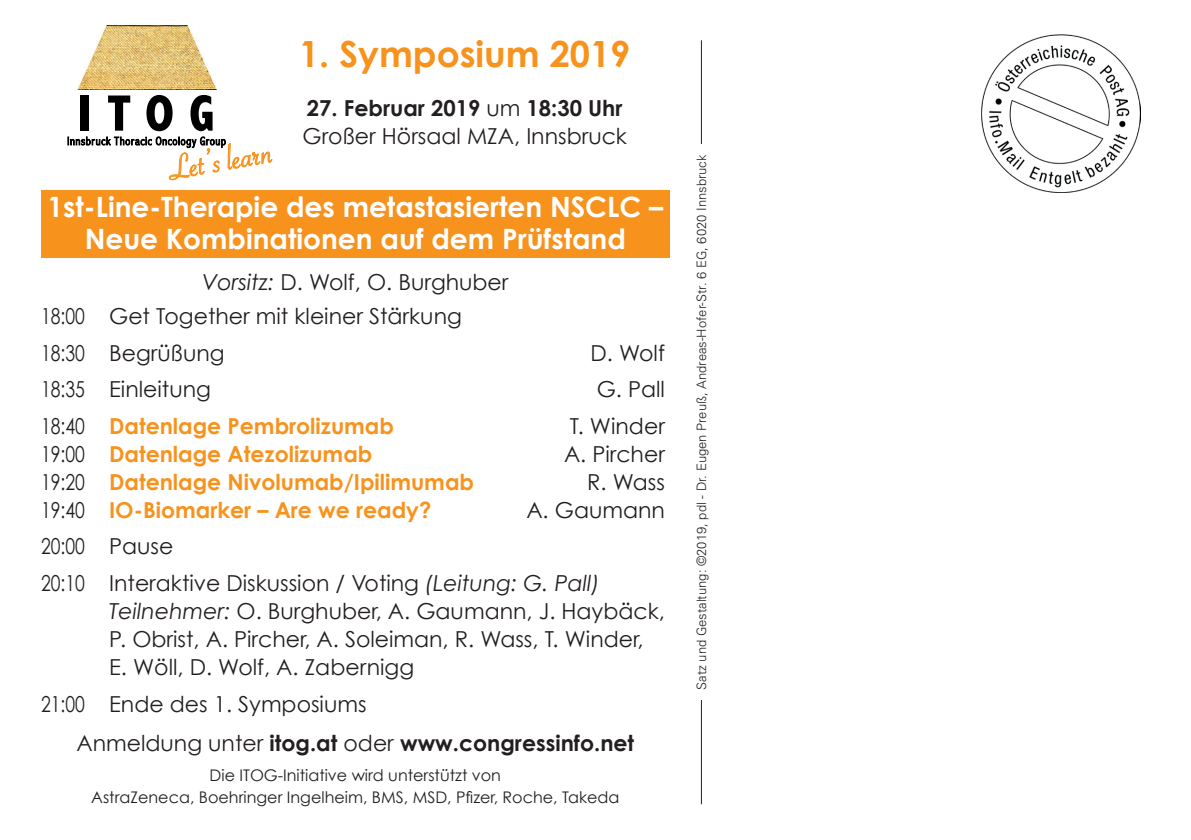
<style>
.page{position:relative;width:1191px;height:840px;background:#fff}
.page>*{position:absolute;margin:0;border:0;box-sizing:border-box;transform-origin:0 0}
.t1{font:36.6px "Savoye Let Plain";color:#f7931d}
.t2{font:700 36px "Century Gothic";color:#f7931d}
.t3{font:700 28px/32px "Century Gothic";color:#fff;text-align:center}
.t4{font:22px/28px "Century Gothic";color:#231f20}
.t5{font:22px/36.6px "Century Gothic";color:#231f20;scale:.8 1}
.t6{font:700 22px "Century Gothic";color:#f7931d}
.t7{font:16px/22px "Century Gothic";color:#231f20;text-align:center}
.t8{font:300 13px "Univers";color:#231f20}
.s1{font-weight:700}
.s2{font-style:italic}
.s3{font-weight:400;color:#231f20}
</style>
<div class="page">
<div style="left:41px;top:190px;width:628px;height:68px;background:#f7931d"></div>
<img style="left:981px;top:34px;width:159px;height:159px">
<hr style="left:701px;top:40px;width:1px;height:763px;background:#231f20">
<div style="left:692px;top:144px;width:14px;height:555px;background:#fff"></div>
<img style="left:77px;top:26px;width:139px;height:63px">
<svg style="left:68px;top:95px;width:205px;height:86px"></svg>
<h1 class="t1" style="left:164px;top:145px;width:107px;rotate:-10deg">Let’s learn</h1>
<h2 class="t2" style="left:299px;top:32px;width:333px">1. Symposium 2019</h2>
<p class="t4" style="left:302px;top:93px;width:326px"><span class="s1">27. Februar 2019</span> um <span class="s1">18:30 Uhr<br></span>Großer Hörsaal MZA, Innsbruck</p>
<p class="t3" style="left:47px;top:190px;width:617px">1st-Line-Therapie des metastasierten NSCLC –<br>Neue Kombinationen auf dem Prüfstand</p>
<p class="t4" style="left:41px;top:265px;width:469px;line-height:33.6px;text-indent:161px"><span class="s2">Vorsitz:</span> D. Wolf, O. Burghuber<br>18:00 Get Together mit kleiner Stärkung</p>
<p class="t5" style="left:41px;top:334px;width:231px">18:30 Begrüßung</p>
<p class="t4" style="left:590px;top:338px;width:76px">D. Wolf</p>
<p class="t5" style="left:41px;top:370px;width:214px">18:35 Einleitung</p>
<p class="t4" style="left:596px;top:374px;width:70px">G. Pall</p>
<p class="t6" style="left:41px;top:411px;width:354px"><span class="s3">18:40</span> Datenlage Pembrolizumab</p>
<p class="t4" style="left:570px;top:411px;width:97px">T. Winder</p>
<p class="t6" style="left:41px;top:439px;width:333px"><span class="s3">19:00</span> Datenlage Atezolizumab</p>
<p class="t4" style="left:564px;top:439px;width:102px">A. Pircher</p>
<p class="t6" style="left:41px;top:467px;width:434px"><span class="s3">19:20</span> Datenlage Nivolumab/Ipilimumab</p>
<p class="t4" style="left:587px;top:467px;width:79px">R. Wass</p>
<p class="t6" style="left:41px;top:495px;width:392px"><span class="s3">19:40</span> IO-Biomarker – Are we ready?</p>
<p class="t4" style="left:526px;top:495px;width:140px">A. Gaumann</p>
<p class="t5" style="left:41px;top:527px;width:700px">20:00 Pause<br>20:10 Interaktive Diskussion / Voting <span class="s2">(Leitung: G. Pall)</span></p>
<p class="t4" style="left:109px;top:596px;width:557px"><span class="s2">Teilnehmer:</span> O. Burghuber, A. Gaumann, J. Haybäck,<br>P. Obrist, A. Pircher, A. Soleiman, R. Wass, T. Winder,<br>E. Wöll, D. Wolf, A. Zabernigg</p>
<p class="t5" style="left:76px;top:683px;width:699px;line-height:39.4px;text-indent:-35px">21:00 Ende des 1. Symposiums<br>Anmeldung unter <span class="s1">itog.at</span> oder <span class="s1">www.congressinfo.net</span></p>
<p class="t7" style="left:91px;top:763px;width:529px">Die ITOG-Initiative wird unterstützt von<br>AstraZeneca, Boehringer Ingelheim, BMS, MSD, Pfizer, Roche, Takeda</p>
<p class="t8" style="left:693px;top:689px;width:536px;rotate:-90deg">Satz und Gestaltung: ©2019, pdl - Dr. Eugen Preuß, Andreas-Hofer-Str. 6 EG, 6020 Innsbruck</p>
</div>
